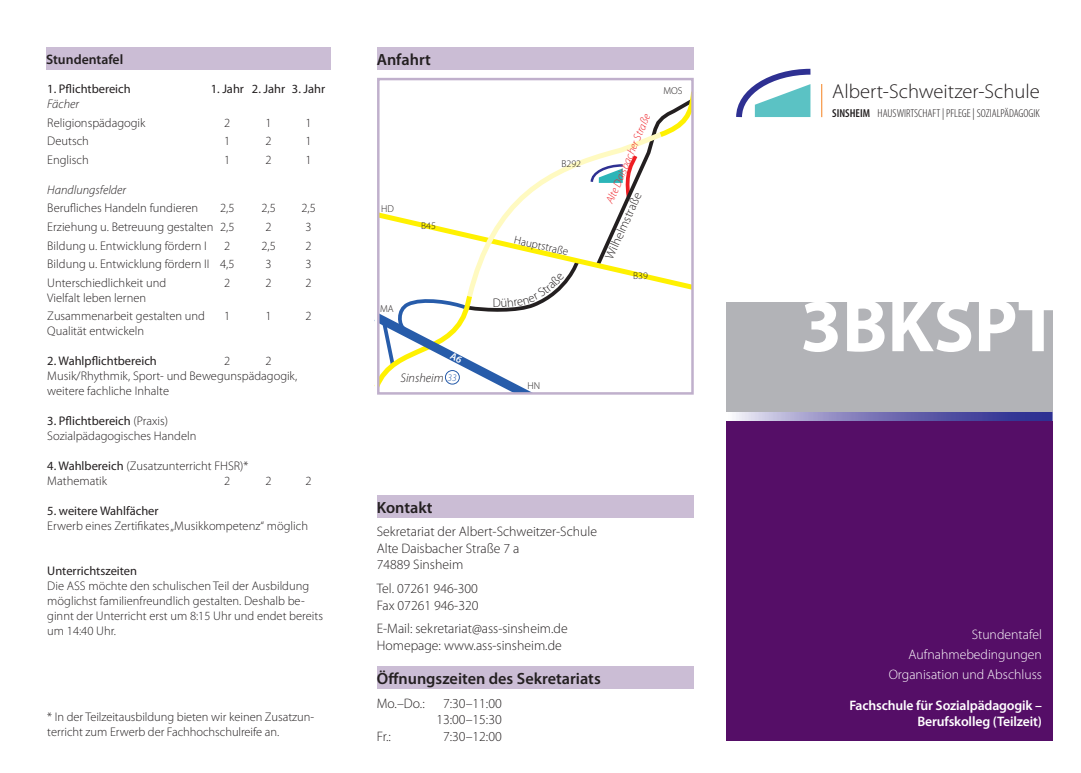
<style>
.page{position:relative;width:1081px;height:773px;background:#fff}
.page>*{position:absolute;margin:0;border:0;box-sizing:border-box;transform-origin:0 0}
.t1{font:700 75px "Myriad Pro";color:#fff}
.t2{font:300 20.12px "Myriad Pro";color:#231f20}
.t3{font:600 16.25px "Myriad Pro";color:#231f20}
.t4{font:300 13.75px/16.5px "Myriad Pro";color:#231f20}
.t5{font:300 13.75px/19.9px "Myriad Pro";color:#fff;text-align:right}
.t6{font:600 13.75px/16.5px "Myriad Pro";letter-spacing:-.01em;color:#fff;text-align:right}
.t7{font:600 13.75px "Myriad Pro";color:#231f20}
.t8{font:300 12.5px/15px "Myriad Pro";color:#231f20}
.t9{font:12.5px "Myriad Pro";color:#231f20}
.t10{font:italic 300 12.5px "Myriad Pro";color:#231f20}
.t11{font:300 condensed 11.62px "Myriad Pro";color:#231f20}
.t12{font:italic 300 11.25px "Myriad Pro";color:#ee1d23}
.t13{font:300 11.25px "Myriad Pro";color:#231f20}
.t14{font:300 10px "Myriad Pro";color:#231f20}
.s1{font-weight:400}
.s2{font-size:10px;color:#275caa}
.s3{font-weight:600}
</style>
<div class="page">
<div style="left:377px;top:495px;width:316px;height:22px;background:#cbbdd5"></div>
<div style="left:377px;top:666px;width:316px;height:23px;background:#cbbdd5"></div>
<div style="left:377px;top:47px;width:316px;height:23px;background:#cbbdd5"></div>
<svg style="left:736px;top:412px;width:316px;height:9px"></svg>
<div style="left:726px;top:421px;width:326px;height:319px;background:#550e67"></div>
<div style="left:726px;top:302px;width:326px;height:110px;background:#b2b3b7"></div>
<div style="left:46px;top:47px;width:284px;height:23px;background:#cbbdd5"></div>
<svg style="left:736px;top:68px;width:75px;height:50px"></svg>
<hr style="left:821px;top:84px;width:1px;height:33px;background:#f58220">
<svg style="left:374px;top:86px;width:323px;height:309px"></svg>
<p class="t7" style="left:46px;top:50px;width:79px">Stundentafel</p>
<p class="t9" style="left:47px;top:81px;width:85px">1. Pflichtbereich</p>
<p class="t9" style="left:211px;top:81px;width:116px">1. Jahr 2. Jahr 3. Jahr</p>
<p class="t10" style="left:47px;top:96px;width:33px">Fächer</p>
<p class="t8" style="left:47px;top:115px;width:100px">Religionspädagogik</p>
<p class="t8" style="left:224px;top:115px;width:8px">2</p>
<p class="t8" style="left:266px;top:115px;width:8px">1</p>
<p class="t8" style="left:306px;top:115px;width:8px">1</p>
<p class="t8" style="left:47px;top:133px;width:43px">Deutsch</p>
<p class="t8" style="left:224px;top:133px;width:8px">1</p>
<p class="t8" style="left:266px;top:133px;width:8px">2</p>
<p class="t8" style="left:306px;top:133px;width:8px">1</p>
<p class="t8" style="left:47px;top:152px;width:43px">Englisch</p>
<p class="t8" style="left:224px;top:152px;width:8px">1</p>
<p class="t8" style="left:266px;top:152px;width:8px">2</p>
<p class="t8" style="left:306px;top:152px;width:8px">1</p>
<p class="t10" style="left:47px;top:182px;width:80px">Handlungsfelder</p>
<p class="t8" style="left:47px;top:200px;width:152px">Berufliches Handeln fundieren</p>
<p class="t8" style="left:220px;top:200px;width:16px">2,5</p>
<p class="t8" style="left:261px;top:200px;width:16px">2,5</p>
<p class="t8" style="left:301px;top:200px;width:16px">2,5</p>
<p class="t8" style="left:47px;top:219px;width:189px">Erziehung u. Betreuung gestalten 2,5</p>
<p class="t8" style="left:266px;top:219px;width:8px">2</p>
<p class="t8" style="left:306px;top:219px;width:8px">3</p>
<p class="t8" style="left:47px;top:238px;width:161px">Bildung u. Entwicklung fördern I</p>
<p class="t8" style="left:224px;top:238px;width:8px">2</p>
<p class="t8" style="left:261px;top:238px;width:16px">2,5</p>
<p class="t8" style="left:306px;top:238px;width:8px">2</p>
<p class="t8" style="left:47px;top:256px;width:189px">Bildung u. Entwicklung fördern II 4,5</p>
<p class="t8" style="left:266px;top:256px;width:8px">3</p>
<p class="t8" style="left:306px;top:256px;width:8px">3</p>
<p class="t8" style="left:47px;top:275px;width:120px">Unterschiedlichkeit und</p>
<p class="t8" style="left:224px;top:275px;width:8px">2</p>
<p class="t8" style="left:266px;top:275px;width:8px">2</p>
<p class="t8" style="left:306px;top:275px;width:8px">2</p>
<p class="t8" style="left:47px;top:288px;width:159px;line-height:18.5px">Vielfalt leben lernen<br>Zusammenarbeit gestalten und</p>
<p class="t8" style="left:224px;top:308px;width:8px">1</p>
<p class="t8" style="left:266px;top:308px;width:8px">1</p>
<p class="t8" style="left:306px;top:308px;width:8px">2</p>
<p class="t8" style="left:47px;top:323px;width:98px">Qualität entwickeln</p>
<p class="t9" style="left:47px;top:353px;width:111px">2. Wahlpflichtbereich</p>
<p class="t8" style="left:224px;top:353px;width:8px">2</p>
<p class="t8" style="left:47px;top:353px;width:251px;text-indent:218px">2<br>Musik/Rhythmik, Sport- und Bewegunspädagogik, weitere fachliche Inhalte</p>
<p class="t8" style="left:47px;top:413px;width:151px"><span class="s1">3. Pflichtbereich</span> (Praxis)<br>Sozialpädagogisches Handeln</p>
<p class="t8" style="left:47px;top:458px;width:203px"><span class="s1">4. Wahlbereich</span> (Zusatzunterricht FHSR)*<br>Mathematik</p>
<p class="t8" style="left:224px;top:473px;width:8px">2</p>
<p class="t8" style="left:266px;top:473px;width:8px">2</p>
<p class="t8" style="left:306px;top:473px;width:8px">2</p>
<p class="t9" style="left:47px;top:503px;width:113px">5. weitere Wahlfächer</p>
<p class="t8" style="left:47px;top:518px;width:262px">Erwerb eines Zertifikates „Musikkompetenz“ möglich</p>
<p class="t9" style="left:47px;top:563px;width:91px">Unterrichtszeiten</p>
<p class="t8" style="left:47px;top:578px;width:277px">Die ASS möchte den schulischen Teil der Ausbildung möglichst familienfreundlich gestalten. Deshalb be&shy;ginnt der Unterricht erst um 8:15 Uhr und endet bereits um 14:40 Uhr.</p>
<p class="t8" style="left:47px;top:709px;width:268px">* In der Teilzeitausbildung bieten wir keinen Zusatzun&shy;terricht zum Erwerb der Fachhochschulreife an.</p>
<h3 class="t3" style="left:377px;top:49px;width:56px">Anfahrt</h3>
<p class="t14" style="left:381px;top:203px;width:14px">HD</p>
<p class="t14" style="left:421px;top:220px;width:16px">B45</p>
<p class="t14" style="left:380px;top:302px;width:15px">MA</p>
<p class="t10" style="left:401px;top:370px;width:58px">Sinsheim <span class="s2">33</span></p>
<p class="t14" style="left:561px;top:157px;width:21px">B292</p>
<p class="t13" style="left:516px;top:233px;width:57px;rotate:13deg">Hauptstraße</p>
<p class="t12" style="left:603px;top:200px;width:98px;rotate:-67deg">Alte Daisbacher Straße</p>
<p class="t8" style="left:602px;top:255px;width:73px;rotate:-66deg">Wilhelmstraße</p>
<p class="t14" style="left:633px;top:269px;width:16px">B39</p>
<p class="t14" style="left:663px;top:85px;width:21px">MOS</p>
<p class="t14" style="left:527px;top:379px;width:14px">HN</p>
<h3 class="t3" style="left:377px;top:497px;width:57px">Kontakt</h3>
<p class="t4" style="left:377px;top:523px;width:222px">Sekretariat der Albert-Schweitzer-Schule<br>Alte Daisbacher Straße 7 a<br>74889 Sinsheim</p>
<p class="t4" style="left:377px;top:580px;width:103px">Tel. 07261 946-300<br>Fax 07261 946-320</p>
<p class="t4" style="left:377px;top:620px;width:192px">E-Mail: sekretariat@ass-sinsheim.de<br>Homepage: www.ass-sinsheim.de</p>
<h3 class="t3" style="left:377px;top:668px;width:225px">Öffnungszeiten des Sekretariats</h3>
<p class="t4" style="left:377px;top:694px;width:49px">Mo.–Do.:</p>
<p class="t4" style="left:436px;top:694px;width:67px;text-align:center">7:30–11:00<br>13:00–15:30</p>
<p class="t4" style="left:377px;top:727px;width:16px">Fr.:</p>
<p class="t4" style="left:443px;top:727px;width:60px">7:30–12:00</p>
<h2 class="t2" style="left:832px;top:79px;width:209px">Albert-Schweitzer-Schule</h2>
<p class="t11" style="left:832px;top:106px;width:209px"><span class="s3">SINSHEIM</span> HAUSWIRTSCHAFT | PFLEGE | SOZIALPÄDAGOGIK</p>
<h1 class="t1" style="left:800px;top:277px;width:260px">3BKSPT</h1>
<p class="t5" style="left:889px;top:624px;width:155px">Stundentafel<br>Aufnahmebedingungen<br>Organisation und Abschluss</p>
<p class="t6" style="left:849px;top:696px;width:194px">Fachschule für Sozialpädagogik –<br>Berufskolleg (Teilzeit)</p>
</div>
